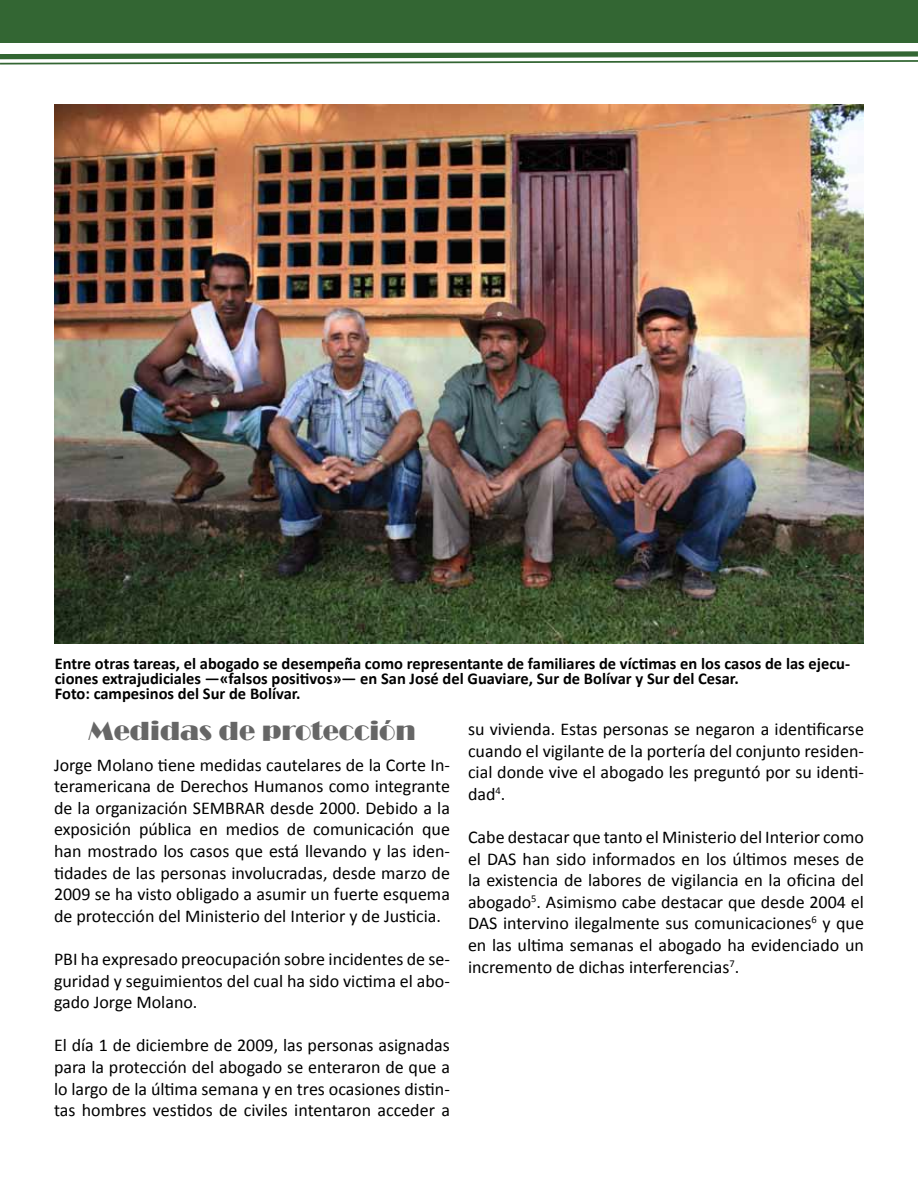
<style>
.page{position:relative;width:918px;height:1188px;background:#fff}
.page>*{position:absolute;margin:0;border:0;box-sizing:border-box;transform-origin:0 0}
.t1{font:27px "Broadway";color:#666}
.t2{font:18px/21.6px "Calibri";color:#000;text-align:justify}
.t3{font:700 16.5px/15px "Calibri";color:#000}
</style>
<div class="page">
<img style="left:54px;top:105px;width:810px;height:538px">
<div style="left:0;top:0;width:918px;height:43px;background:#363"></div>
<svg style="left:0;top:51px;width:918px;height:14px"></svg>
<p class="t3" style="left:55px;top:655px;width:797px">Entre otras tareas, el abogado se desempeña como representante de familiares de víctimas en los casos de las ejecu&shy;ciones extrajudiciales —«falsos positivos»— en San José del Guaviare, Sur de Bolívar y Sur del Cesar.<br>Foto: campesinos del Sur de Bolívar.</p>
<h1 class="t1" style="left:88px;top:716px;width:329px">Medidas de protección</h1>
<p class="t2" style="left:54px;top:753px;width:397px">Jorge Molano tiene medidas cautelares de la Corte In&shy;teramericana de Derechos Humanos como integrante de la organización SEMBRAR desde 2000. Debido a la exposición pública en medios de comunicación que han mostrado los casos que está llevando y las iden&shy;tidades de las personas involucradas, desde marzo de 2009 se ha visto obligado a asumir un fuerte esquema de protección del Ministerio del Interior y de Justicia.</p>
<p class="t2" style="left:54px;top:947px;width:397px">PBI ha expresado preocupación sobre incidentes de se&shy;guridad y seguimientos del cual ha sido victima el abo&shy;gado Jorge Molano.</p>
<p class="t2" style="left:54px;top:1034px;width:397px">El día 1 de diciembre de 2009, las personas asignadas para la protección del abogado se enteraron de que a lo largo de la última semana y en tres ocasiones distin&shy;tas hombres vestidos de civiles intentaron acceder a</p>
<p class="t2" style="left:468px;top:717px;width:398px">su vivienda. Estas personas se negaron a identificarse cuando el vigilante de la portería del conjunto residen&shy;cial donde vive el abogado les preguntó por su identi&shy;dad<sup>4</sup>.</p>
<p class="t2" style="left:468px;top:825px;width:398px">Cabe destacar que tanto el Ministerio del Interior como el DAS han sido informados en los últimos meses de la existencia de labores de vigilancia en la oficina del abogado<sup>5</sup>. Asimismo cabe destacar que desde 2004 el DAS intervino ilegalmente sus comunicaciones<sup>6</sup> y que en las ultima semanas el abogado ha evidenciado un incremento de dichas interferencias<sup>7</sup>.</p>
</div>
